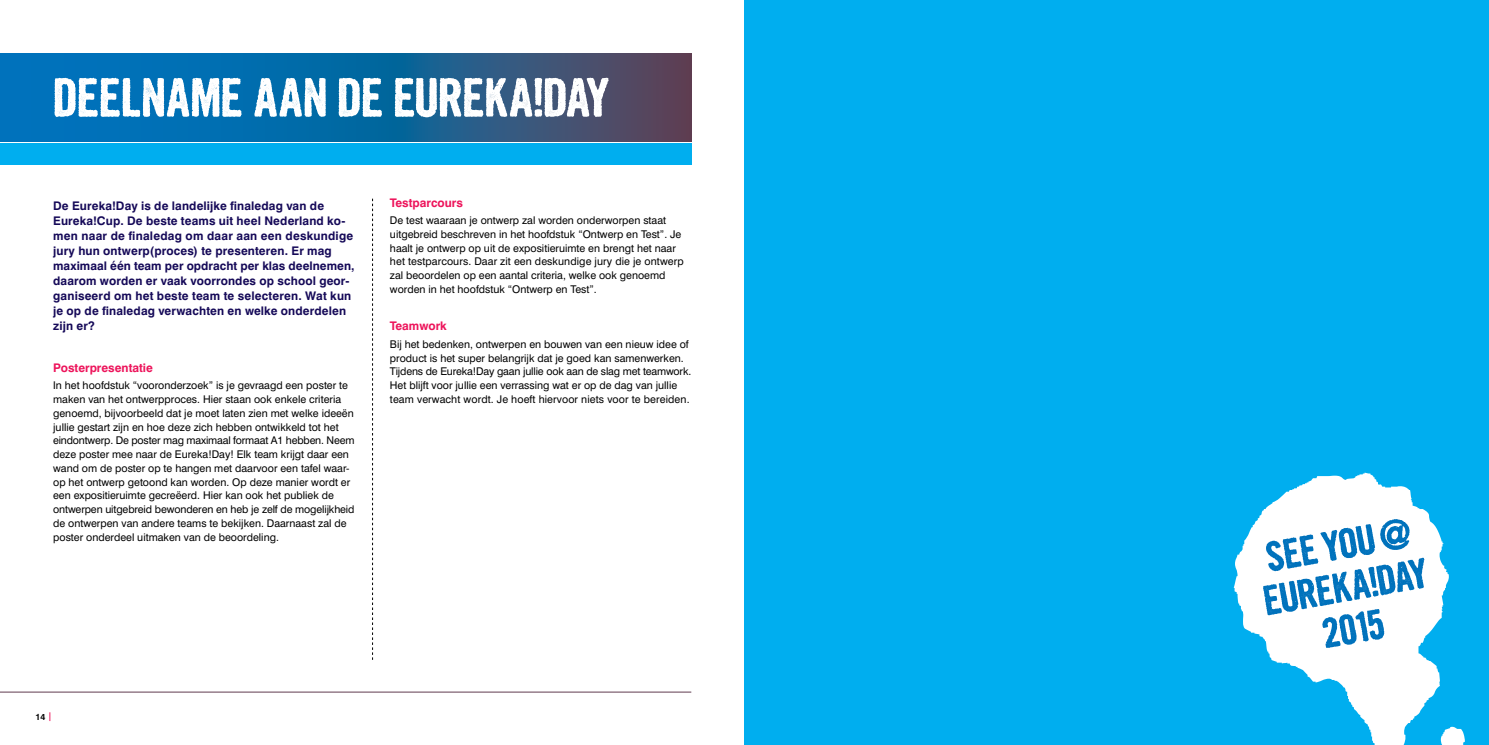
<style>
.page{position:relative;width:1489px;height:745px;background:#fff}
.page>*{position:absolute;margin:0;border:0;box-sizing:border-box;transform-origin:0 0}
.t1{font:700 11.88px/15px "Swiss 721 BT";letter-spacing:.01em;color:#150958}
.t2{font:700 11.88px "Swiss 721 BT";color:#ed145b}
.t3{font:10.62px/13.8px "Swiss 721 BT";color:#000}
.t4{font:700 8.75px "Swiss 721 BT";color:#000}
.s1{color:#ed145b}
</style>
<div class="page">
<svg style="left:0;top:53px;width:691px;height:89px;background:#1c6195"></svg>
<div style="left:744px;top:0;width:744px;height:744px;background:#00aeef"></div>
<hr style="left:0;top:691px;width:691px;height:1px;background:#5f3b4f">
<div style="left:0;top:144px;width:691px;height:21px;background:#00aeef"></div>
<svg style="left:372px;top:198px;width:1px;height:461px"></svg>
<svg style="left:1233px;top:472px;width:232px;height:272px"></svg>
<svg style="left:1262px;top:518px;width:162px;height:129px;background:#b3d5eb"></svg>
<svg style="left:54px;top:78px;width:554px;height:39px"></svg>
<p class="t1" style="left:53px;top:198px;width:303px">De Eureka!Day is de landelijke finaledag van de Eureka!Cup. De beste teams uit heel Nederland ko&shy;men naar de finaledag om daar aan een deskundige jury hun ontwerp(proces) te presenteren. Er mag maximaal één team per opdracht per klas deelnemen, daarom worden er vaak voorrondes op school geor&shy;ganiseerd om het beste team te selecteren. Wat kun je op de finaledag verwachten en welke onderdelen zijn er?</p>
<p class="t2" style="left:53px;top:360px;width:101px">Posterpresentatie</p>
<p class="t3" style="left:53px;top:378px;width:303px">In het hoofdstuk “vooronderzoek” is je gevraagd een poster te maken van het ontwerpproces. Hier staan ook enkele criteria genoemd, bijvoorbeeld dat je moet laten zien met welke ideeën jullie gestart zijn en hoe deze zich hebben ontwikkeld tot het eindontwerp. De poster mag maximaal formaat A1 hebben. Neem deze poster mee naar de Eureka!Day! Elk team krijgt daar een wand om de poster op te hangen met daarvoor een tafel waar&shy;op het ontwerp getoond kan worden. Op deze manier wordt er een expositieruimte gecreëerd. Hier kan ook het publiek de ontwerpen uitgebreid bewonderen en heb je zelf de mogelijkheid de ontwerpen van andere teams te bekijken. Daarnaast zal de poster onderdeel uitmaken van de beoordeling.</p>
<p class="t2" style="left:390px;top:195px;width:75px">Testparcours</p>
<p class="t3" style="left:390px;top:213px;width:295px">De test waaraan je ontwerp zal worden onderworpen staat uitgebreid beschreven in het hoofdstuk “Ontwerp en Test”. Je haalt je ontwerp op uit de expositieruimte en brengt het naar het testparcours. Daar zit een deskundige jury die je ontwerp zal beoordelen op een aantal criteria, welke ook genoemd worden in het hoofdstuk “Ontwerp en Test”.</p>
<p class="t2" style="left:390px;top:319px;width:58px">Teamwork</p>
<p class="t3" style="left:390px;top:337px;width:303px">Bij het bedenken, ontwerpen en bouwen van een nieuw idee of product is het super belangrijk dat je goed kan samenwerken.<br>Tijdens de Eureka!Day gaan jullie ook aan de slag met teamwork.<br>Het blijft voor jullie een verrassing wat er op de dag van jullie team verwacht wordt. Je hoeft hiervoor niets voor te bereiden.</p>
<p class="t4" style="left:35px;top:711px;width:18px">14<span class="s1">|</span></p>
</div>
